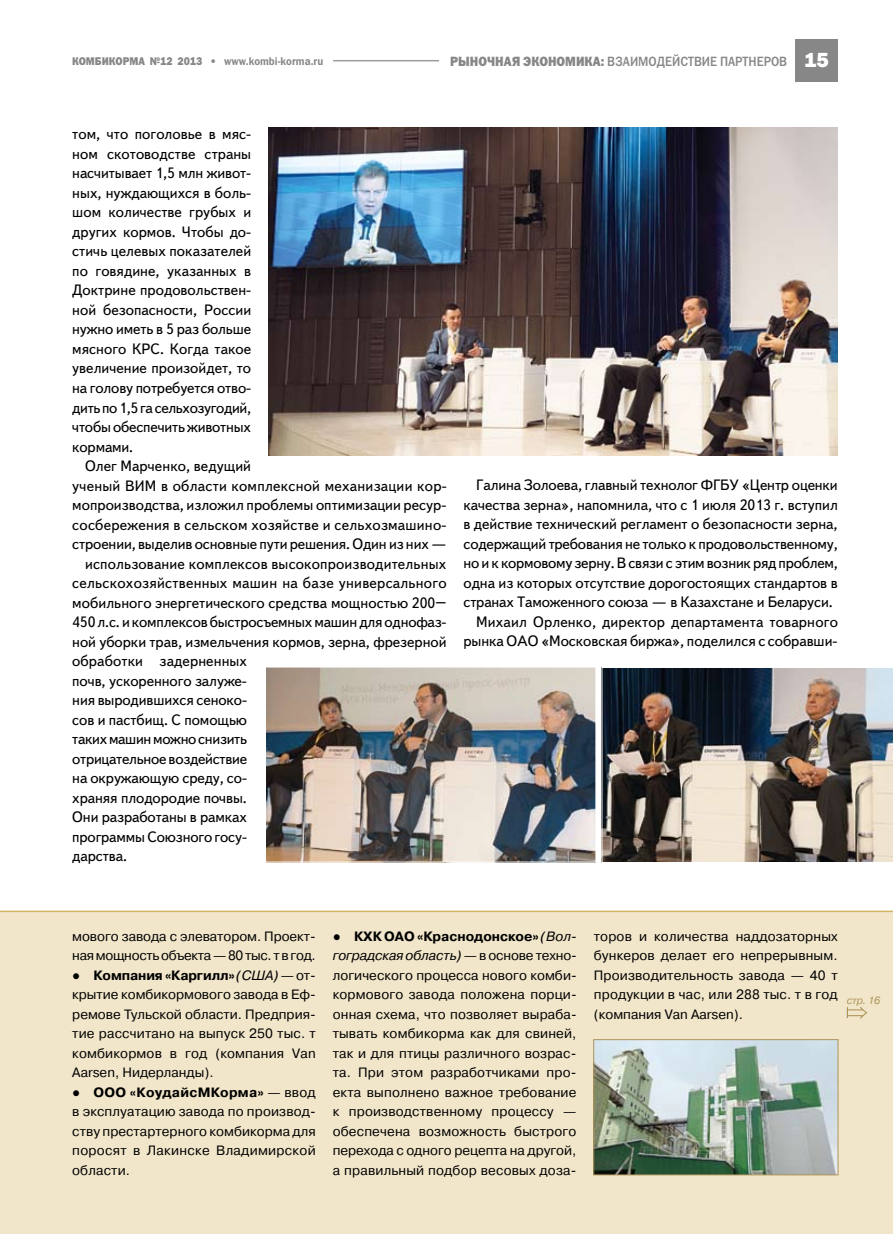
<style>
.page{position:relative;width:893px;height:1234px;background:#fff}
.page>*{position:absolute;margin:0;border:0;box-sizing:border-box;transform-origin:0 0}
.t1{font:15px/19.5px "Text Book C";letter-spacing:-.005em;color:#000;text-align:justify}
.t2{font:15px "Text Book C";letter-spacing:.015em;color:#000}
.t3{font:13.5px/19.5px "Pragmatica C";letter-spacing:.01em;color:#000;text-align:justify}
.t4{font:13.5px "Franklin Gothic Medium C";color:#878787;scale:.9 1}
.t5{font:11.25px "Franklin Gothic Heavy C";color:#878787;scale:.9 1}
.t6{font:italic 10.5px "Pragmatica C";color:#ae9357}
.s1{font-family:"Franklin Gothic Demi C"}
.s2{font-family:"Franklin Gothic Heavy C"}
.s3{font-family:"Franklin Gothic";font-weight:800;font-size:21px;color:#fff}
.s4{font-family:"Franklin Gothic";font-weight:800;font-style:italic}
.s5{font-weight:700}
.s6{font-style:italic}
</style>
<div class="page">
<div style="left:795px;top:39px;width:43px;height:42px;background:#878787"></div>
<hr style="left:333px;top:60px;width:106px;height:1px;background:#9d9c9c">
<div style="left:0;top:910px;width:893px;height:323px;background:#f1e6ca"></div>
<img style="left:268px;top:128px;width:570px;height:327px">
<img style="left:602px;top:668px;width:291px;height:194px">
<img style="left:267px;top:668px;width:327px;height:192px">
<div style="left:264px;top:666px;width:332px;height:196px;border:1px solid #fff"></div>
<img style="left:595px;top:1041px;width:241px;height:131px">
<div style="left:593px;top:1039px;width:245px;height:135px;border:1px solid #ae9357"></div>
<svg style="left:847px;top:1006px;width:20px;height:12px"></svg>
<p class="t5" style="left:72px;top:54px;width:281px">КОМБИКОРМА №12 2013 • <span class="s1">www.kombi-korma.ru</span></p>
<p class="t4" style="left:450px;top:54px;width:422px"><span class="s2">РЫНОЧНАЯ ЭКОНОМИКА:</span> ВЗАИМОДЕЙСТВИЕ ПАРТНЕРОВ <span class="s3">15</span></p>
<p class="t1" style="left:72px;top:125px;width:180px">том, что поголовье в мяс&shy;ном скотоводстве страны насчитывает 1,5 млн живот&shy;ных, нуждающихся в боль&shy;шом количестве грубых и других кормов. Чтобы до&shy;стичь целевых показателей по говядине, указанных в Доктрине продовольствен&shy;ной безопасности, России нужно иметь в 5 раз больше мясного КРС. Когда такое увеличение произойдет, то на голову потребуется отво&shy;дить по 1,5 га сельхозугодий, чтобы обеспечить животных кормами.</p>
<p class="t1" style="left:85px;top:456px;width:168px">Олег Марченко, ведущий</p>
<p class="t2" style="left:72px;top:477px;width:376px">ученый ВИМ в области комплексной механизации кор-</p>
<p class="t1" style="left:72px;top:495px;width:376px">мопроизводства, изложил проблемы оптимизации ресур-</p>
<p class="t2" style="left:72px;top:516px;width:376px">сосбережения в сельском хозяйстве и сельхозмашино-</p>
<p class="t1" style="left:72px;top:534px;width:376px">строении, выделив основные пути решения. Один из них —</p>
<p class="t1" style="left:85px;top:554px;width:363px">использование комплексов высокопроизводительных</p>
<p class="t2" style="left:72px;top:575px;width:376px">сельскохозяйственных машин на базе универсального</p>
<p class="t1" style="left:72px;top:593px;width:376px">мобильного энергетического средства мощностью 200–</p>
<p class="t1" style="left:72px;top:612px;width:376px">450 л.с. и комплексов быстросъемных машин для однофаз-</p>
<p class="t1" style="left:72px;top:632px;width:376px">ной уборки трав, измельчения кормов, зерна, фрезерной</p>
<p class="t1" style="left:72px;top:651px;width:176px">обработки задерненных</p>
<p class="t1" style="left:72px;top:671px;width:176px">почв, ускоренного залуже-</p>
<p class="t1" style="left:72px;top:690px;width:176px">ния выродившихся сеноко-</p>
<p class="t1" style="left:72px;top:710px;width:176px">сов и пастбищ. С помощью</p>
<p class="t1" style="left:72px;top:729px;width:176px">таких машин можно снизить</p>
<p class="t1" style="left:72px;top:749px;width:176px">отрицательное воздействие</p>
<p class="t1" style="left:72px;top:768px;width:176px">на окружающую среду, со-</p>
<p class="t1" style="left:72px;top:788px;width:176px">храняя плодородие почвы.</p>
<p class="t1" style="left:72px;top:807px;width:176px">Они разработаны в рамках</p>
<p class="t1" style="left:72px;top:827px;width:176px">программы Союзного госу-</p>
<p class="t1" style="left:72px;top:846px;width:56px">дарства.</p>
<p class="t1" style="left:476px;top:475px;width:363px">Галина Золоева, главный технолог ФГБУ «Центр оценки</p>
<p class="t1" style="left:463px;top:495px;width:376px">качества зерна», напомнила, что с 1 июля 2013 г. вступил</p>
<p class="t1" style="left:463px;top:514px;width:376px">в действие технический регламент о безопасности зерна,</p>
<p class="t1" style="left:463px;top:534px;width:376px">содержащий требования не только к продовольственному,</p>
<p class="t1" style="left:463px;top:553px;width:376px">но и к кормовому зерну. В связи с этим возник ряд проблем,</p>
<p class="t1" style="left:463px;top:573px;width:376px">одна из которых отсутствие дорогостоящих стандартов в</p>
<p class="t1" style="left:463px;top:592px;width:371px">странах Таможенного союза — в Казахстане и Беларуси.</p>
<p class="t1" style="left:476px;top:612px;width:363px">Михаил Орленко, директор департамента товарного</p>
<p class="t1" style="left:463px;top:631px;width:375px">рынка ОАО «Московская биржа», поделился с собравши-</p>
<p class="t3" style="left:72px;top:926px;width:245px">мового завода с элеватором. Проект&shy;наямощностьобъекта—80тыс. твгод.</p>
<p class="t3" style="left:72px;top:965px;width:245px"><span class="s4">●</span> <span class="s5">Компания «Каргилл»</span> <span class="s6">(США)</span> — от&shy;крытие комбикормового завода в Еф&shy;ремове Тульской области. Предприя&shy;тие рассчитано на выпуск 250 тыс. т комбикормов в год (компания Van Aarsen, Нидерланды).</p>
<p class="t3" style="left:72px;top:1082px;width:245px"><span class="s4">●</span> <span class="s5">ООО «КоудайсМКорма»</span> — ввод в эксплуатацию завода по производ&shy;ству престартерного комбикорма для поросят в Лакинске Владимирской области.</p>
<p class="t3" style="left:333px;top:926px;width:246px"><span class="s4">●</span> <span class="s5">КХК ОАО «Краснодонское»</span> <span class="s6">(Вол&shy;гоградская область)</span> — в основе техно&shy;логического процесса нового комби&shy;кормового завода положена порци&shy;онная схема, что позволяет выраба&shy;тывать комбикорма как для свиней, так и для птицы различного возрас&shy;та. При этом разработчиками про&shy;екта выполнено важное требование к производственному процессу — обеспечена возможность быстрого перехода с одного рецепта на другой, а правильный подбор весовых доза-</p>
<p class="t3" style="left:594px;top:926px;width:245px">торов и количества наддозаторных бункеров делает его непрерывным.<br>Производительность завода — 40 т продукции в час, или 288 тыс. т в год (компания Van Aarsen).</p>
<p class="t6" style="left:847px;top:993px;width:35px">стр. 16</p>
</div>
